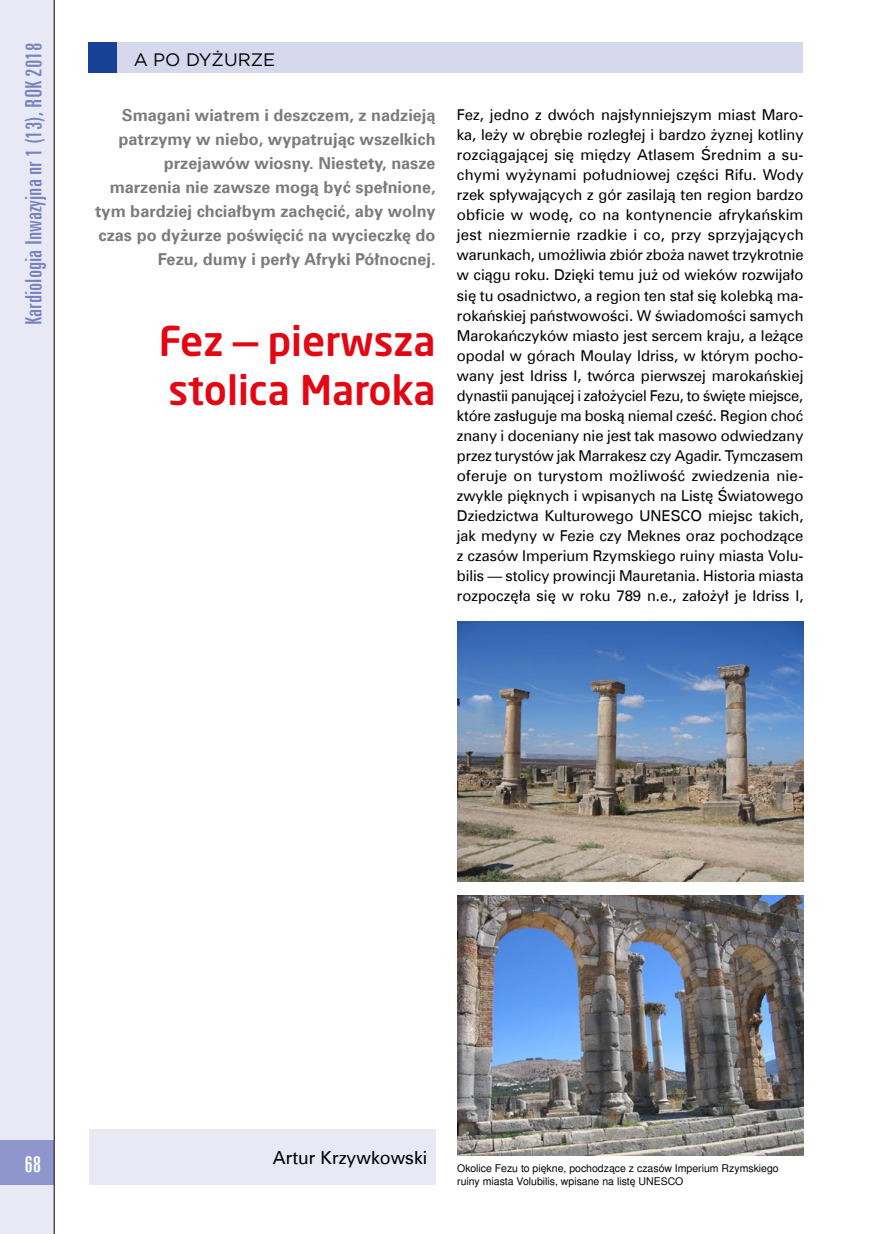
<style>
.page{position:relative;width:872px;height:1234px;background:#fff}
.page>*{position:absolute;margin:0;border:0;box-sizing:border-box;transform-origin:0 0}
.t1{font:500 40.5px/48.6px "Neo Sans Pro";color:#e30613}
.t2{font:22.5px "Zurich X Cn EU";color:#7882bf;scale:1.07 1}
.t3{font:22.5px "Zurich X Cn EU";color:#fff;scale:1.07 1}
.t4{font:18px "Zurich EU";color:#000}
.t5{font:18px "Gotham";color:#000}
.t6{font:700 16.5px/24px "Zurich EU";color:#7c7b7b;text-align:right}
.t7{font:15px/20.1px "Zurich EU";color:#000;text-align:justify}
.t8{font:10.5px/13.5px "Nimbus San LCE";color:#000}
</style>
<div class="page">
<div style="left:0;top:0;width:54px;height:1233px;background:#e9e9f6"></div>
<div style="left:0;top:1140px;width:54px;height:44px;background:#8f96cb"></div>
<hr style="left:54px;top:0;width:1px;height:1233px;background:#000">
<div style="left:88px;top:43px;width:715px;height:30px;background:#d7d8ee"></div>
<div style="left:88px;top:43px;width:29px;height:30px;background:#164194"></div>
<div style="left:89px;top:1129px;width:347px;height:55px;background:#e9e9f6"></div>
<img style="left:457px;top:621px;width:347px;height:260px">
<img style="left:457px;top:895px;width:347px;height:260px">
<h2 class="t2" style="left:20px;top:325px;width:265px;rotate:-90deg">Kardiologia Inwazyjna nr 1 (13), ROK 2018</h2>
<p class="t5" style="left:134px;top:48px;width:143px">A PO DYŻURZE</p>
<p class="t6" style="left:95px;top:103px;width:342px">Smagani wiatrem i deszczem, z nadzieją patrzymy w niebo, wypatrując wszelkich przejawów wiosny. Niestety, nasze marzenia nie zawsze mogą być spełnione, tym bardziej chciałbym zachęcić, aby wolny czas po dyżurze poświęcić na wycieczkę do Fezu, dumy i perły Afryki Północnej.</p>
<h1 class="t1" style="left:159px;top:316px;width:278px">Fez — pierwsza stolica Maroka</h1>
<p class="t7" style="left:457px;top:104px;width:348px">Fez, jedno z dwóch najsłynniejszym miast Maro&shy;ka, leży w obrębie rozległej i bardzo żyznej kotliny rozciągającej się między Atlasem Średnim a su&shy;chymi wyżynami południowej części Rifu. Wody rzek spływających z gór zasilają ten region bardzo obficie w wodę, co na kontynencie afrykańskim jest niezmiernie rzadkie i co, przy sprzyjających warunkach, umożliwia zbiór zboża nawet trzykrotnie w ciągu roku. Dzięki temu już od wieków rozwijało się tu osadnictwo, a region ten stał się kolebką ma&shy;rokańskiej państwowości. W świadomości samych Marokańczyków miasto jest sercem kraju, a leżące opodal w górach Moulay Idriss, w którym pocho&shy;wany jest Idriss I, twórca pierwszej marokańskiej dynastii panującej i założyciel Fezu, to święte miejsce, które zasługuje ma boską niemal cześć. Region choć znany i doceniany nie jest tak masowo odwiedzany przez turystów jak Marrakesz czy Agadir. Tymczasem oferuje on turystom możliwość zwiedzenia nie&shy;zwykle pięknych i wpisanych na Listę Światowego Dziedzictwa Kulturowego UNESCO miejsc takich, jak medyny w Fezie czy Meknes oraz pochodzące z czasów Imperium Rzymskiego ruiny miasta Volu&shy;bilis — stolicy prowincji Mauretania. Historia miasta rozpoczęła się w roku 789 n.e., założył je Idriss I,</p>
<h2 class="t3" style="left:24px;top:1150px;width:17px">68</h2>
<p class="t4" style="left:273px;top:1146px;width:156px">Artur Krzywkowski</p>
<p class="t8" style="left:457px;top:1160px;width:323px">Okolice Fezu to piękne, pochodzące z czasów Imperium Rzymskiego ruiny miasta Volubilis, wpisane na listę UNESCO</p>
</div>
